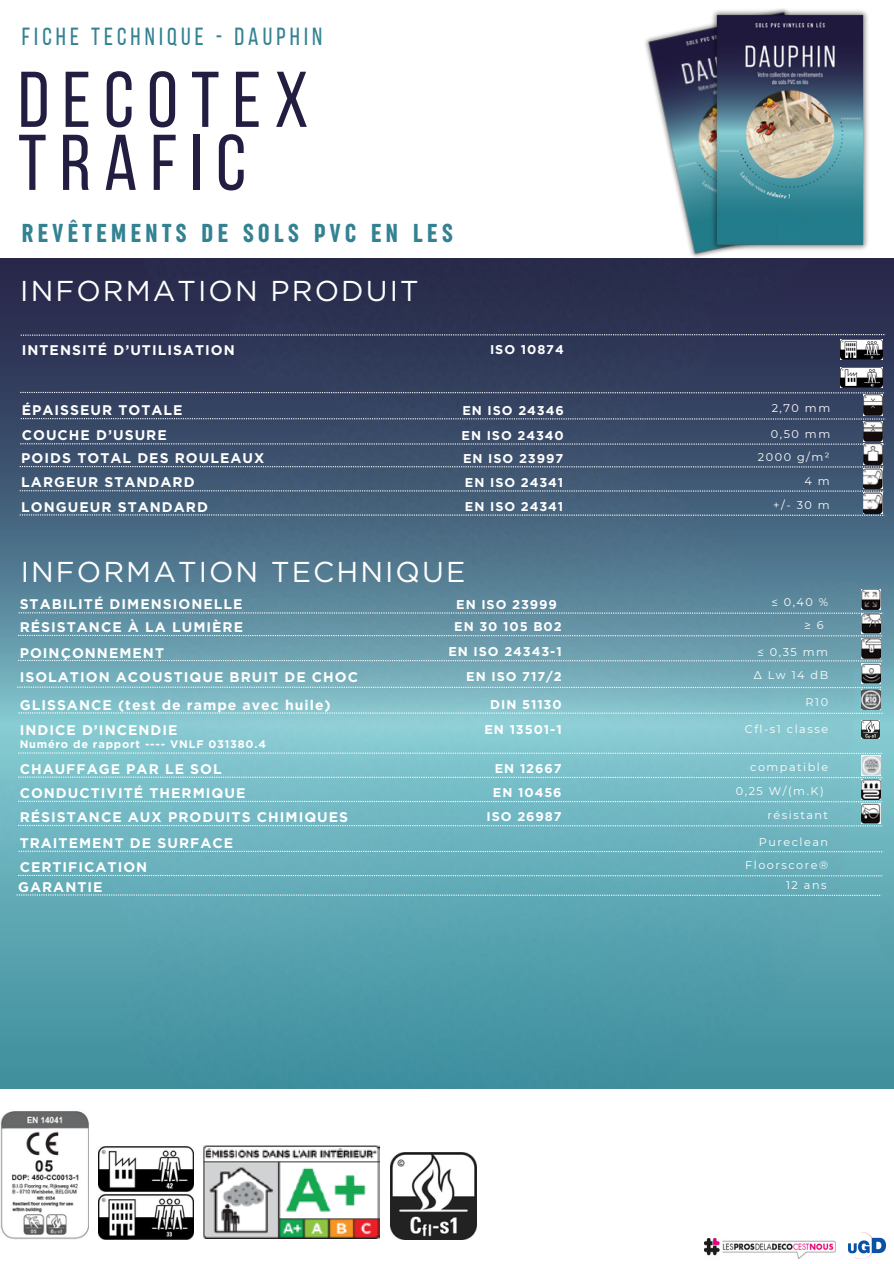
<style>
.page{position:relative;width:894px;height:1264px;background:#fff}
.page>*{position:absolute;margin:0;border:0;box-sizing:border-box;transform-origin:0 0}
.t1{font:78.75px "Bebas Neue";letter-spacing:.165em;color:#221e41}
.t2{font:28.65px "Gotham";letter-spacing:.075em;color:#fff}
.t3{font:26.85px "Sugo Pro Classic";letter-spacing:.165em;color:#338292}
.t4{font:24.6px "Bebas Neue";letter-spacing:.165em;color:#338292}
.t5{font:700 13.95px "Gotham";letter-spacing:.075em;color:#fff}
.t6{font:700 12.75px "Gotham";letter-spacing:.075em;color:#fff}
.t7{font:11.25px "Montserrat";letter-spacing:.135em;color:#fff}
.t8{font:700 10.95px "Gotham";letter-spacing:.075em;color:#fff}
</style>
<div class="page">
<img style="left:848px;top:1232px;width:37px;height:25px">
<img style="left:704px;top:1238px;width:132px;height:19px">
<img style="left:0;top:258px;width:893px;height:830px">
<svg style="left:20px;top:466px;width:864px;height:1px"></svg>
<svg style="left:17px;top:686px;width:864px;height:2px;background:#9ec8d0"></svg>
<svg style="left:19px;top:612px;width:864px;height:1px"></svg>
<img style="left:861px;top:589px;width:19px;height:20px">
<svg style="left:18px;top:635px;width:864px;height:1px"></svg>
<img style="left:861px;top:613px;width:19px;height:20px">
<img style="left:861px;top:638px;width:19px;height:21px">
<svg style="left:18px;top:660px;width:864px;height:1px"></svg>
<img style="left:861px;top:663px;width:19px;height:20px">
<svg style="left:21px;top:334px;width:864px;height:2px;background:#686c84"></svg>
<svg style="left:20px;top:392px;width:864px;height:1px"></svg>
<img style="left:638px;top:25px;width:204px;height:243px">
<img style="left:708px;top:8px;width:160px;height:250px">
<img style="left:839px;top:339px;width:43px;height:20px">
<img style="left:839px;top:367px;width:43px;height:20px">
<svg style="left:21px;top:418px;width:864px;height:1px"></svg>
<img style="left:863px;top:395px;width:19px;height:20px">
<svg style="left:20px;top:443px;width:864px;height:2px;background:#727f94"></svg>
<img style="left:863px;top:421px;width:19px;height:20px">
<img style="left:862px;top:444px;width:19px;height:20px">
<svg style="left:20px;top:490px;width:864px;height:1px"></svg>
<img style="left:862px;top:468px;width:19px;height:21px">
<svg style="left:20px;top:514px;width:864px;height:2px;background:#7a8fa2"></svg>
<img style="left:862px;top:493px;width:19px;height:20px">
<svg style="left:19px;top:712px;width:864px;height:2px;background:#a8d5db"></svg>
<img style="left:861px;top:689px;width:19px;height:20px">
<svg style="left:18px;top:752px;width:864px;height:2px;background:#a5d5db"></svg>
<svg style="left:18px;top:776px;width:864px;height:2px;background:#9fd1d8"></svg>
<img style="left:861px;top:755px;width:19px;height:20px">
<svg style="left:18px;top:800px;width:864px;height:2px;background:#97cbd3"></svg>
<img style="left:861px;top:779px;width:19px;height:20px">
<svg style="left:18px;top:825px;width:864px;height:1px"></svg>
<img style="left:861px;top:803px;width:19px;height:20px">
<svg style="left:19px;top:850px;width:864px;height:2px;background:#91c5ce"></svg>
<svg style="left:18px;top:874px;width:864px;height:2px;background:#88c0c9"></svg>
<img style="left:0;top:1111px;width:89px;height:127px">
<svg style="left:17px;top:894px;width:864px;height:2px;background:#8dc1ca"></svg>
<img style="left:99px;top:1194px;width:94px;height:45px">
<img style="left:99px;top:1146px;width:94px;height:45px">
<img style="left:203px;top:1145px;width:176px;height:93px">
<img style="left:861px;top:720px;width:18px;height:18px">
<img style="left:390px;top:1152px;width:86px;height:87px">
<p class="t4" style="left:22px;top:27px;width:302px">FICHE TECHNIQUE - DAUPHIN</p>
<p class="t1" style="left:18px;top:68px;width:292px">DECOTEX</p>
<p class="t1" style="left:18px;top:131px;width:229px">TRAFIC</p>
<p class="t3" style="left:22px;top:219px;width:432px">REVÊTEMENTS DE SOLS PVC EN LES</p>
<p class="t2" style="left:20px;top:273px;width:400px">INFORMATION PRODUIT</p>
<p class="t5" style="left:22px;top:341px;width:214px">INTENSITÉ D’UTILISATION</p>
<p class="t6" style="left:490px;top:342px;width:75px">ISO 10874</p>
<p class="t5" style="left:22px;top:402px;width:162px">ÉPAISSEUR TOTALE</p>
<p class="t6" style="left:462px;top:403px;width:103px">EN ISO 24346</p>
<p class="t7" style="left:771px;top:401px;width:60px">2,70 mm</p>
<p class="t5" style="left:21px;top:450px;width:244px">POIDS TOTAL DES ROULEAUX</p>
<p class="t6" style="left:463px;top:450px;width:102px">EN ISO 23997</p>
<p class="t7" style="left:757px;top:450px;width:73px">2000 g/m²</p>
<p class="t5" style="left:21px;top:474px;width:175px">LARGEUR STANDARD</p>
<p class="t6" style="left:465px;top:474px;width:100px">EN ISO 24341</p>
<p class="t7" style="left:804px;top:474px;width:27px">4 m</p>
<p class="t5" style="left:21px;top:498px;width:188px">LONGUEUR STANDARD</p>
<p class="t6" style="left:465px;top:498px;width:100px">EN ISO 24341</p>
<p class="t7" style="left:773px;top:498px;width:58px">+/- 30 m</p>
<p class="t5" style="left:22px;top:427px;width:146px">COUCHE D’USURE</p>
<p class="t6" style="left:461px;top:428px;width:104px">EN ISO 24340</p>
<p class="t7" style="left:770px;top:427px;width:61px">0,50 mm</p>
<p class="t2" style="left:21px;top:555px;width:446px">INFORMATION TECHNIQUE</p>
<p class="t5" style="left:20px;top:596px;width:224px">STABILITÉ DIMENSIONELLE</p>
<p class="t6" style="left:456px;top:597px;width:102px">EN ISO 23999</p>
<p class="t7" style="left:771px;top:595px;width:58px">≤ 0,40 %</p>
<p class="t5" style="left:20px;top:644px;width:146px">POINÇONNEMENT</p>
<p class="t6" style="left:448px;top:644px;width:115px">EN ISO 24343-1</p>
<p class="t7" style="left:757px;top:645px;width:72px">≤ 0,35 mm</p>
<p class="t5" style="left:20px;top:668px;width:340px">ISOLATION ACOUSTIQUE BRUIT DE CHOC</p>
<p class="t6" style="left:466px;top:669px;width:97px">EN ISO 717/2</p>
<p class="t7" style="left:753px;top:668px;width:76px">Δ Lw 14 dB</p>
<p class="t5" style="left:20px;top:618px;width:225px">RÉSISTANCE À LA LUMIÈRE</p>
<p class="t6" style="left:454px;top:619px;width:109px">EN 30 105 B02</p>
<p class="t7" style="left:804px;top:618px;width:21px">≥ 6</p>
<p class="t5" style="left:20px;top:696px;width:312px">GLISSANCE (test de rampe avec huile)</p>
<p class="t6" style="left:490px;top:697px;width:73px">DIN 51130</p>
<p class="t7" style="left:805px;top:695px;width:24px">R10</p>
<p class="t5" style="left:20px;top:721px;width:159px">INDICE D’INCENDIE</p>
<p class="t8" style="left:20px;top:737px;width:248px">Numéro de rapport ---- VNLF 031380.4</p>
<p class="t5" style="left:20px;top:760px;width:203px">CHAUFFAGE PAR LE SOL</p>
<p class="t6" style="left:484px;top:722px;width:79px">EN 13501-1</p>
<p class="t6" style="left:494px;top:760px;width:68px">EN 12667</p>
<p class="t7" style="left:744px;top:721px;width:85px">Cfl-s1 classe</p>
<p class="t7" style="left:750px;top:760px;width:79px">compatible</p>
<p class="t5" style="left:20px;top:784px;width:227px">CONDUCTIVITÉ THERMIQUE</p>
<p class="t6" style="left:493px;top:785px;width:70px">EN 10456</p>
<p class="t7" style="left:735px;top:784px;width:89px">0,25 W/(m.K)</p>
<p class="t5" style="left:20px;top:808px;width:330px">RÉSISTANCE AUX PRODUITS CHIMIQUES</p>
<p class="t6" style="left:486px;top:809px;width:77px">ISO 26987</p>
<p class="t7" style="left:767px;top:808px;width:62px">résistant</p>
<p class="t5" style="left:20px;top:834px;width:215px">TRAITEMENT DE SURFACE</p>
<p class="t7" style="left:758px;top:835px;width:71px">Pureclean</p>
<p class="t5" style="left:20px;top:858px;width:129px">CERTIFICATION</p>
<p class="t7" style="left:745px;top:858px;width:84px">Floorscore®</p>
<p class="t5" style="left:18px;top:878px;width:86px">GARANTIE</p>
<p class="t7" style="left:785px;top:878px;width:42px">12 ans</p>
</div>
